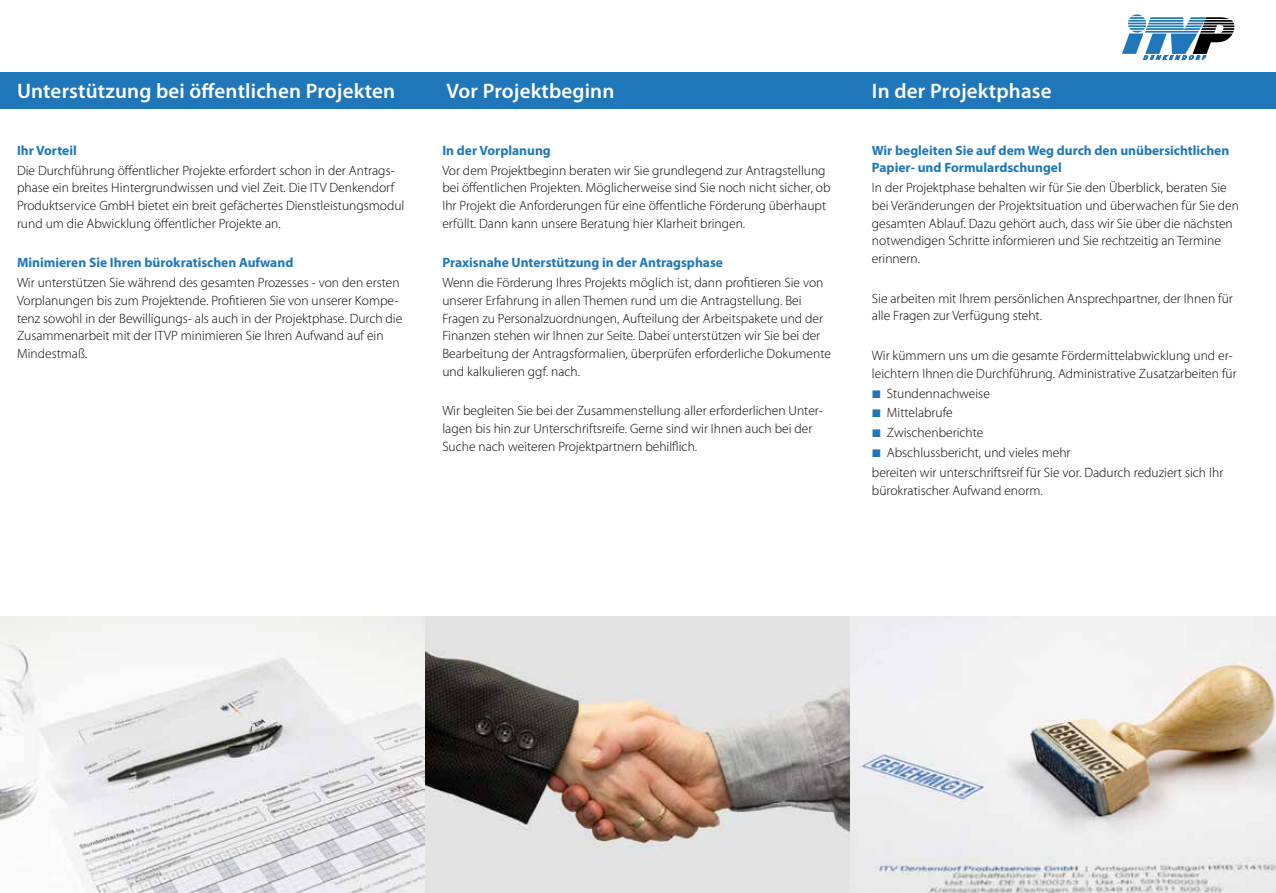
<style>
.page{position:relative;width:1276px;height:893px;background:#fff}
.page>*{position:absolute;margin:0;border:0;box-sizing:border-box;transform-origin:0 0}
.t1{font:600 21px "Myriad Pro";letter-spacing:.01em;color:#fff}
.t2{font:300 13.5px/17.7px "Myriad Pro";color:#000}
.t3{font:700 13.5px/17.7px "Myriad Pro";color:#1f77ba}
</style>
<div class="page">
<img style="left:424px;top:617px;width:426px;height:276px">
<img style="left:850px;top:617px;width:426px;height:276px">
<img style="left:0;top:617px;width:424px;height:276px">
<div style="left:0;top:72px;width:1276px;height:36px;background:#1f77ba"></div>
<svg style="left:1122px;top:14px;width:112px;height:46px"></svg>
<h1 class="t1" style="left:17px;top:78px;width:379px">Unterstützung bei öffentlichen Projekten</h1>
<h1 class="t1" style="left:446px;top:78px;width:169px">Vor Projektbeginn</h1>
<h1 class="t1" style="left:872px;top:78px;width:181px">In der Projektphase</h1>
<p class="t3" style="left:17px;top:141px;width:61px">Ihr Vorteil</p>
<p class="t2" style="left:17px;top:161px;width:389px">Die Durchführung öffentlicher Projekte erfordert schon in der Antrags&shy;phase ein breites Hintergrundwissen und viel Zeit. Die ITV Denkendorf Produktservice GmbH bietet ein breit gefächertes Dienstleistungsmodul rund um die Abwicklung öffentlicher Projekte an.</p>
<p class="t3" style="left:17px;top:253px;width:278px">Minimieren Sie Ihren bürokratischen Aufwand</p>
<p class="t2" style="left:17px;top:274px;width:387px">Wir unterstützen Sie während des gesamten Prozesses - von den ersten Vorplanungen bis zum Projektende. Profitieren Sie von unserer Kompe&shy;tenz sowohl in der Bewilligungs- als auch in der Projektphase. Durch die Zusammenarbeit mit der ITVP minimieren Sie Ihren Aufwand auf ein Mindestmaß.</p>
<p class="t3" style="left:442px;top:141px;width:110px">In der Vorplanung</p>
<p class="t2" style="left:442px;top:161px;width:390px">Vor dem Projektbeginn beraten wir Sie grundlegend zur Antragstellung bei öffentlichen Projekten. Möglicherweise sind Sie noch nicht sicher, ob Ihr Projekt die Anforderungen für eine öffentliche Förderung überhaupt erfüllt. Dann kann unsere Beratung hier Klarheit bringen.</p>
<p class="t3" style="left:442px;top:253px;width:282px">Praxisnahe Unterstützung in der Antragsphase</p>
<p class="t2" style="left:442px;top:274px;width:390px">Wenn die Förderung Ihres Projekts möglich ist, dann profitieren Sie von unserer Erfahrung in allen Themen rund um die Antragstellung. Bei Fragen zu Personalzuordnungen, Aufteilung der Arbeitspakete und der Finanzen stehen wir Ihnen zur Seite. Dabei unterstützen wir Sie bei der Bearbeitung der Antragsformalien, überprüfen erforderliche Dokumente und kalkulieren ggf. nach.</p>
<p class="t2" style="left:442px;top:402px;width:382px">Wir begleiten Sie bei der Zusammenstellung aller erforderlichen Unter&shy;lagen bis hin zur Unterschriftsreife. Gerne sind wir Ihnen auch bei der<br>Suche nach weiteren Projektpartnern behilflich.</p>
<p class="t3" style="left:872px;top:141px;width:359px">Wir begleiten Sie auf dem Weg durch den unübersichtlichen<br>Papier- und Formulardschungel</p>
<p class="t2" style="left:872px;top:179px;width:368px">In der Projektphase behalten wir für Sie den Überblick, beraten Sie bei Veränderungen der Projektsituation und überwachen für Sie den gesamten Ablauf. Dazu gehört auch, dass wir Sie über die nächsten notwendigen Schritte informieren und Sie rechtzeitig an Termine erinnern.</p>
<p class="t2" style="left:872px;top:289px;width:362px">Sie arbeiten mit Ihrem persönlichen Ansprechpartner, der Ihnen für alle Fragen zur Verfügung steht.</p>
<p class="t2" style="left:872px;top:347px;width:366px">Wir kümmern uns um die gesamte Fördermittelabwicklung und er&shy;leichtern Ihnen die Durchführung. Administrative Zusatzarbeiten für</p>
<p class="t2" style="left:887px;top:384px;width:105px">Stundennachweise</p>
<p class="t2" style="left:887px;top:404px;width:67px">Mittelabrufe</p>
<p class="t2" style="left:887px;top:424px;width:98px">Zwischenberichte</p>
<p class="t2" style="left:887px;top:444px;width:185px">Abschlussbericht, und vieles mehr</p>
<p class="t2" style="left:872px;top:463px;width:353px">bereiten wir unterschriftsreif für Sie vor. Dadurch reduziert sich Ihr</p>
<p class="t2" style="left:872px;top:481px;width:172px">bürokratischer Aufwand enorm.</p>
</div>
